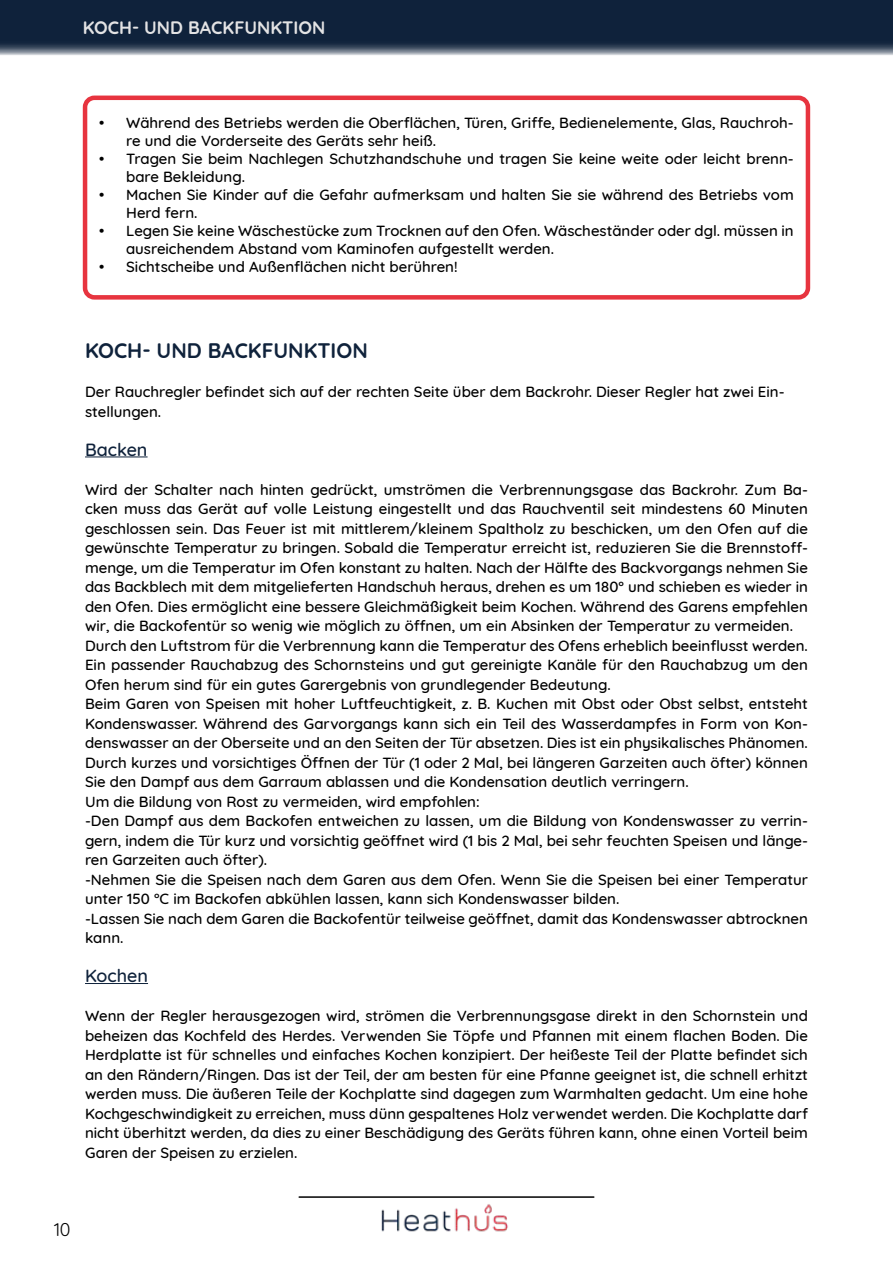
<style>
.page{position:relative;width:893px;height:1263px;background:#fff}
.page>*{position:absolute;margin:0;border:0;box-sizing:border-box;transform-origin:0 0}
.t1{font:700 21px "Quicksand";color:#0f223b}
.t2{font:700 18px "Quicksand";color:#e3e3e4}
.t3{font:500 18px "Quicksand";color:#0f223b}
.t4{font:18px "Quicksand";color:#000}
.t5{font:500 15px/19.5px "Quicksand";color:#000}
</style>
<div class="page">
<svg style="left:0;top:0;width:893px;height:55px;background:#203249"></svg>
<img style="left:381px;top:1204px;width:127px;height:28px">
<hr style="left:299px;top:1196px;width:295px;height:2px;background:#000">
<hr style="left:85px;top:456px;width:63px;height:1px;background:#0f223b">
<hr style="left:85px;top:983px;width:63px;height:1px;background:#0f223b">
<div style="left:83px;top:96px;width:727px;height:204px;border:4px solid #e7343f;border-radius:9px"></div>
<p class="t2" style="left:83px;top:13px;width:244px">KOCH- UND BACKFUNKTION</p>
<p class="t5" style="left:126px;top:112px;width:669px;line-height:18px;text-indent:-27px">• Während des Betriebs werden die Oberflächen, Türen, Griffe, Bedienelemente, Glas, Rauchroh&shy;re und die Vorderseite des Geräts sehr heiß.</p>
<p class="t5" style="left:126px;top:148px;width:669px;line-height:18px;text-indent:-27px">• Tragen Sie beim Nachlegen Schutzhandschuhe und tragen Sie keine weite oder leicht brenn&shy;bare Bekleidung.</p>
<p class="t5" style="left:126px;top:184px;width:669px;line-height:18px;text-indent:-27px">• Machen Sie Kinder auf die Gefahr aufmerksam und halten Sie sie während des Betriebs vom<br>Herd fern.</p>
<p class="t5" style="left:126px;top:220px;width:669px;line-height:18px;text-indent:-27px">• Legen Sie keine Wäschestücke zum Trocknen auf den Ofen. Wäscheständer oder dgl. müssen in ausreichendem Abstand vom Kaminofen aufgestellt werden.</p>
<p class="t5" style="left:99px;top:255px;width:360px">• Sichtscheibe und Außenflächen nicht berühren!</p>
<h1 class="t1" style="left:85px;top:333px;width:29px">KOCH</h1>
<h1 class="t1" style="left:142px;top:333px;width:30px">- UND</h1>
<h1 class="t1" style="left:208px;top:333px;width:68px">BACKFUN</h1>
<h1 class="t1" style="left:304px;top:333px;width:27px">KTION</h1>
<p class="t5" style="left:85px;top:381px;width:701px">Der Rauchregler befindet sich auf der rechten Seite über dem Backrohr. Dieser Regler hat zwei Ein&shy;stellungen.</p>
<p class="t3" style="left:85px;top:435px;width:64px">Backen</p>
<p class="t5" style="left:85px;top:478px;width:724px">Wird der Schalter nach hinten gedrückt, umströmen die Verbrennungsgase das Backrohr. Zum Ba&shy;cken muss das Gerät auf volle Leistung eingestellt und das Rauchventil seit mindestens 60 Minuten geschlossen sein. Das Feuer ist mit mittlerem/kleinem Spaltholz zu beschicken, um den Ofen auf die gewünschte Temperatur zu bringen. Sobald die Temperatur erreicht ist, reduzieren Sie die Brennstoff&shy;menge, um die Temperatur im Ofen konstant zu halten. Nach der Hälfte des Backvorgangs nehmen Sie das Backblech mit dem mitgelieferten Handschuh heraus, drehen es um 180° und schieben es wieder in den Ofen. Dies ermöglicht eine bessere Gleichmäßigkeit beim Kochen. Während des Garens empfehlen wir, die Backofentür so wenig wie möglich zu öffnen, um ein Absinken der Temperatur zu vermeiden.<br>Durch den Luftstrom für die Verbrennung kann die Temperatur des Ofens erheblich beeinflusst werden.<br>Ein passender Rauchabzug des Schornsteins und gut gereinigte Kanäle für den Rauchabzug um den Ofen herum sind für ein gutes Garergebnis von grundlegender Bedeutung.<br>Beim Garen von Speisen mit hoher Luftfeuchtigkeit, z. B. Kuchen mit Obst oder Obst selbst, entsteht Kondenswasser. Während des Garvorgangs kann sich ein Teil des Wasserdampfes in Form von Kon&shy;denswasser an der Oberseite und an den Seiten der Tür absetzen. Dies ist ein physikalisches Phänomen.<br>Durch kurzes und vorsichtiges Öffnen der Tür (1 oder 2 Mal, bei längeren Garzeiten auch öfter) können Sie den Dampf aus dem Garraum ablassen und die Kondensation deutlich verringern.<br>Um die Bildung von Rost zu vermeiden, wird empfohlen:<br>-Den Dampf aus dem Backofen entweichen zu lassen, um die Bildung von Kondenswasser zu verrin&shy;gern, indem die Tür kurz und vorsichtig geöffnet wird (1 bis 2 Mal, bei sehr feuchten Speisen und länge&shy;ren Garzeiten auch öfter).<br>-Nehmen Sie die Speisen nach dem Garen aus dem Ofen. Wenn Sie die Speisen bei einer Temperatur unter 150 °C im Backofen abkühlen lassen, kann sich Kondenswasser bilden.<br>-Lassen Sie nach dem Garen die Backofentür teilweise geöffnet, damit das Kondenswasser abtrocknen kann.</p>
<p class="t3" style="left:85px;top:961px;width:64px">Kochen</p>
<p class="t5" style="left:85px;top:1005px;width:724px;text-align:justify">Wenn der Regler herausgezogen wird, strömen die Verbrennungsgase direkt in den Schornstein und beheizen das Kochfeld des Herdes. Verwenden Sie Töpfe und Pfannen mit einem flachen Boden. Die Herdplatte ist für schnelles und einfaches Kochen konzipiert. Der heißeste Teil der Platte befindet sich an den Rändern/Ringen. Das ist der Teil, der am besten für eine Pfanne geeignet ist, die schnell erhitzt werden muss. Die äußeren Teile der Kochplatte sind dagegen zum Warmhalten gedacht. Um eine hohe Kochgeschwindigkeit zu erreichen, muss dünn gespaltenes Holz verwendet werden. Die Kochplatte darf nicht überhitzt werden, da dies zu einer Beschädigung des Geräts führen kann, ohne einen Vorteil beim Garen der Speisen zu erzielen.</p>
<p class="t4" style="left:54px;top:1215px;width:18px">10</p>
</div>
